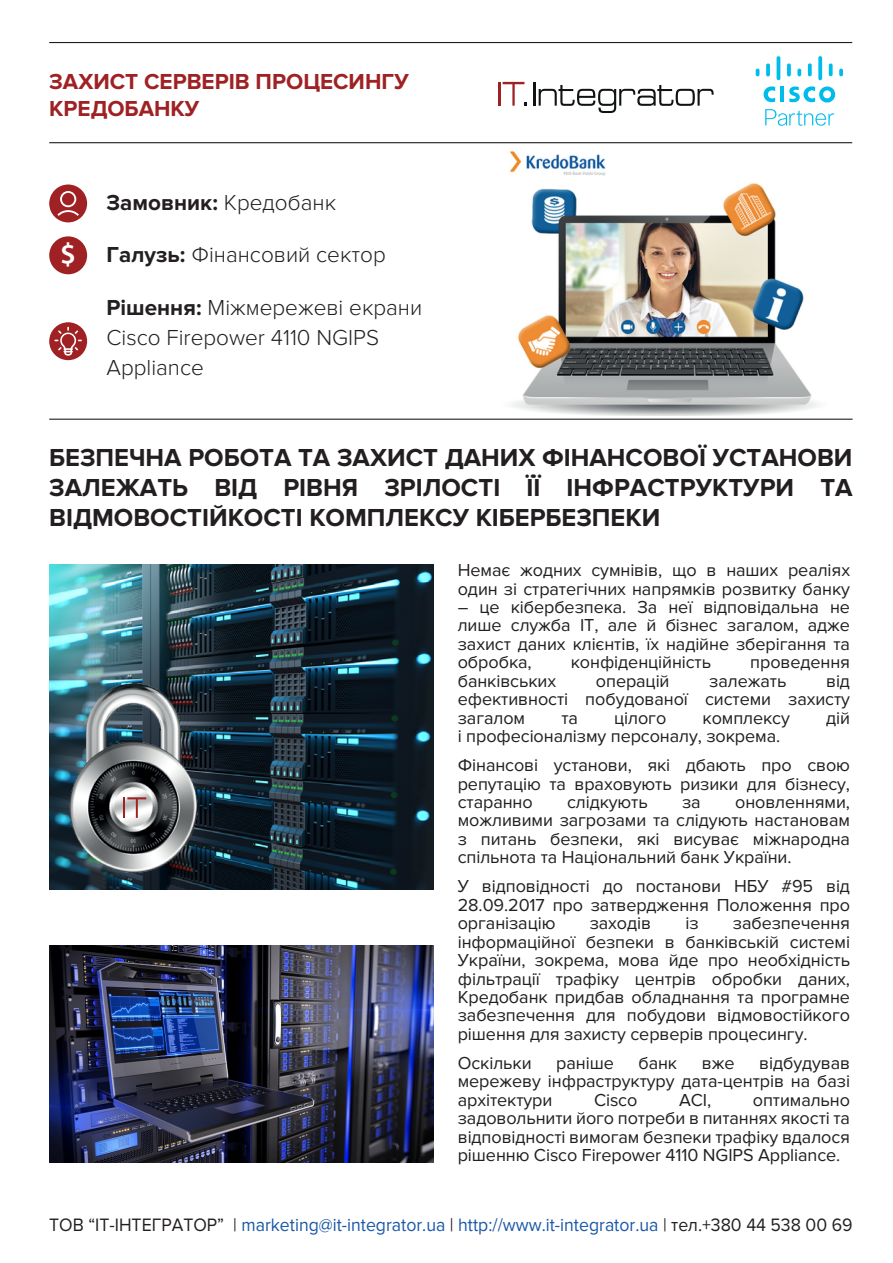
<style>
.page{position:relative;width:893px;height:1263px;background:#fff}
.page>*{position:absolute;margin:0;border:0;box-sizing:border-box;transform-origin:0 0}
.t1{font:600 29.7px "Myriad Pro";color:#fff}
.t2{font:700 25.5px/30px "Proxima Nova";color:#231f20;text-align:justify}
.t3{font:300 22.5px/30px "Proxima Nova";color:#231f20}
.t4{font:700 22.5px/27px "Proxima Nova";color:#9f2123}
.t5{font:700 22.5px "Proxima Nova";color:#231f20}
.t6{font:18.6px "Proxima Nova";color:#1a58a8;scale:.95 1}
.t7{font:18px/18.5px "Proxima Nova";letter-spacing:-.005em;color:#231f20;text-align:justify}
.s1{font-weight:300}
.s2{font-weight:700}
.s3{color:#231f20}
</style>
<div class="page">
<div style="left:49px;top:184px;width:38px;height:38px;background:#9f2123;border-radius:50%"></div>
<hr style="left:49px;top:42px;width:803px;height:1px;background:#231f20">
<hr style="left:49px;top:142px;width:803px;height:1px;background:#231f20">
<hr style="left:498px;top:82px;width:2px;height:24px;background:#9f2123">
<svg style="left:503px;top:82px;width:24px;height:24px"></svg>
<hr style="left:533px;top:82px;width:2px;height:24px;background:#101314">
<svg style="left:539px;top:85px;width:175px;height:28px"></svg>
<hr style="left:49px;top:419px;width:804px;height:1px;background:#231f20">
<svg style="left:57px;top:191px;width:22px;height:25px"></svg>
<div style="left:49px;top:236px;width:38px;height:38px;background:#9f2123;border-radius:50%"></div>
<div style="left:49px;top:322px;width:38px;height:38px;background:#9f2123;border-radius:50%"></div>
<svg style="left:54px;top:327px;width:28px;height:29px"></svg>
<img style="left:510px;top:151px;width:309px;height:264px">
<svg style="left:765px;top:109px;width:69px;height:17px"></svg>
<hr style="left:780px;top:87px;width:4px;height:15px;background:#00bceb">
<svg style="left:764px;top:86px;width:11px;height:16px"></svg>
<svg style="left:789px;top:86px;width:46px;height:17px"></svg>
<svg style="left:756px;top:69px;width:3px;height:7px"></svg>
<svg style="left:766px;top:63px;width:4px;height:13px"></svg>
<svg style="left:777px;top:56px;width:3px;height:24px"></svg>
<svg style="left:787px;top:63px;width:4px;height:13px"></svg>
<svg style="left:797px;top:69px;width:4px;height:7px"></svg>
<svg style="left:808px;top:63px;width:4px;height:14px"></svg>
<svg style="left:818px;top:56px;width:4px;height:24px"></svg>
<svg style="left:829px;top:63px;width:4px;height:14px"></svg>
<svg style="left:839px;top:68px;width:4px;height:9px"></svg>
<img style="left:49px;top:564px;width:384px;height:325px">
<img style="left:49px;top:945px;width:384px;height:217px">
<img style="left:49px;top:677px;width:183px;height:197px">
<hr style="left:123px;top:797px;width:2px;height:21px;background:#9f2123">
<svg style="left:127px;top:797px;width:19px;height:21px"></svg>
<p class="t4" style="left:49px;top:69px;width:361px">ЗАХИСТ СЕРВЕРІВ ПРОЦЕСИНГУ<br>КРЕДОБАНКУ</p>
<h1 class="t1" style="left:60px;top:235px;width:17px">$</h1>
<p class="t5" style="left:106px;top:190px;width:231px">Замовник: <span class="s1">Кредобанк</span></p>
<p class="t3" style="left:106px;top:240px;width:281px"><span class="s2">Галузь:</span> Фінансовий сектор</p>
<p class="t3" style="left:106px;top:293px;width:317px"><span class="s2">Рішення:</span> Міжмережеві екрани<br>Cisco Firepower 4110 NGIPS<br>Appliance</p>
<h2 class="t2" style="left:49px;top:443px;width:805px">БЕЗПЕЧНА РОБОТА ТА ЗАХИСТ ДАНИХ ФІНАНСОВОЇ УСТАНОВИ ЗАЛЕЖАТЬ ВІД РІВНЯ ЗРІЛОСТІ ЇЇ ІНФРАСТРУКТУРИ ТА ВІДМОВОСТІЙКОСТІ КОМПЛЕКСУ КІБЕРБЕЗПЕКИ</h2>
<p class="t7" style="left:458px;top:561px;width:394px">Немає жодних сумнівів, що в наших реаліях один зі стратегічних напрямків розвитку банку</p>
<p class="t7" style="left:458px;top:598px;width:394px">– це кібербезпека. За неї відповідальна не лише служба ІТ, але й бізнес загалом, адже захист даних клієнтів, їх надійне зберігання та обробка,</p>
<p class="t7" style="left:571px;top:653px;width:142px">конфіденційність</p>
<p class="t7" style="left:750px;top:653px;width:101px">проведення</p>
<p class="t7" style="left:458px;top:672px;width:100px">банківських</p>
<p class="t7" style="left:596px;top:672px;width:75px">операцій</p>
<p class="t7" style="left:709px;top:672px;width:79px">залежать</p>
<p class="t7" style="left:458px;top:672px;width:394px;text-indent:368px">від ефективності побудованої системи захисту загалом</p>
<p class="t7" style="left:561px;top:709px;width:18px">та</p>
<p class="t7" style="left:614px;top:709px;width:54px">цілого</p>
<p class="t7" style="left:702px;top:709px;width:89px">комплексу</p>
<p class="t7" style="left:826px;top:709px;width:25px">дій</p>
<p class="t7" style="left:458px;top:722px;width:394px;line-height:29px">і професіоналізму персоналу, зокрема.<br>Фінансові установи, які дбають про свою</p>
<p class="t7" style="left:458px;top:775px;width:394px">репутацію та враховують ризики для бізнесу, старанно</p>
<p class="t7" style="left:567px;top:793px;width:82px">слідкують</p>
<p class="t7" style="left:682px;top:793px;width:20px">за</p>
<p class="t7" style="left:458px;top:793px;width:394px;text-indent:277px">оновленнями, можливими загрозами та слідують настановам з питань безпеки, які висуває міжнародна спільнота та Національний банк України.</p>
<p class="t7" style="left:458px;top:877px;width:394px">У відповідності до постанови НБУ #95 від 28.09.2017 про затвердження Положення про організацію</p>
<p class="t7" style="left:458px;top:914px;width:394px;text-indent:275px">забезпечення інформаційної безпеки в банківській системі України, зокрема, мова йде про необхідність фільтрації трафіку центрів обробки даних, Кредобанк придбав обладнання та програмне забезпечення для побудови відмовостійкого рішення для захисту серверів процесингу.</p>
<p class="t7" style="left:458px;top:1054px;width:75px">Оскільки</p>
<p class="t7" style="left:556px;top:1054px;width:59px">раніше</p>
<p class="t7" style="left:638px;top:1054px;width:40px">банк</p>
<p class="t7" style="left:702px;top:1054px;width:34px">вже</p>
<p class="t7" style="left:590px;top:914px;width:63px">заходів</p>
<p class="t7" style="left:685px;top:914px;width:15px">із</p>
<p class="t7" style="left:458px;top:1054px;width:394px;text-indent:301px">відбудував мережеву інфраструктуру дата-центрів на базі архітектури</p>
<p class="t7" style="left:594px;top:1091px;width:45px">Cisco</p>
<p class="t7" style="left:679px;top:1091px;width:34px">ACI,</p>
<p class="t7" style="left:458px;top:1091px;width:394px;text-indent:295px">оптимально задовольнити його потреби в питаннях якості та відповідності вимогам безпеки трафіку вдалося рішенню Cisco Firepower 4110 NGIPS Appliance.</p>
<p class="t6" style="left:49px;top:1214px;width:847px"><span class="s3">ТОВ “ІТ-ІНТЕГРАТОР” |</span> marketing@it-integrator.ua <span class="s3">|</span> http://www.it-integrator.ua <span class="s3">| тел.+380 44 538 00 69</span></p>
</div>
